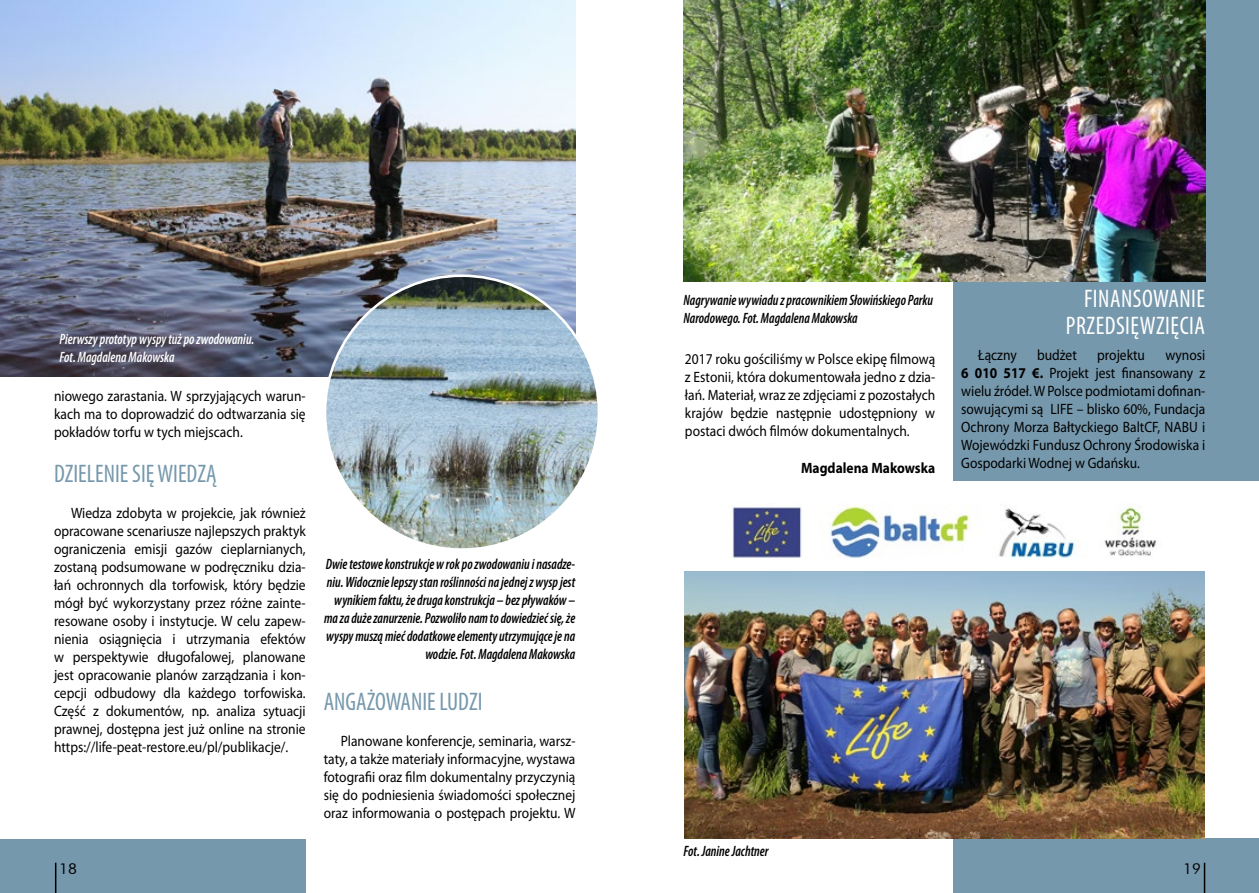
<style>
.page{position:relative;width:1259px;height:893px;background:#fff}
.page>*{position:absolute;margin:0;border:0;box-sizing:border-box;transform-origin:0 0}
.t1{font:condensed 25.5px "Myriad Pro";color:#7698ac;scale:.95 1}
.t2{font:condensed 25.5px/27px "Myriad Pro";letter-spacing:.02em;color:#fff;text-align:right;scale:.95 1}
.t3{font:15px/18px "Myriad Pro";color:#000;text-align:justify;scale:.9 1}
.t4{font:italic 600 condensed 15px/18px "Myriad Pro";color:#000;text-align:right;scale:.9 1}
.t5{font:italic 600 condensed 15px/18px "Myriad Pro";color:#fff;scale:.9 1}
.t6{font:700 15px "Myriad Pro";color:#000;scale:.9 1}
.t7{font:15px "Futura BT";color:#000}
.s1{font-weight:700}
</style>
<div class="page">
<div style="left:0;top:839px;width:306px;height:54px;background:#7698ac"></div>
<div style="left:953px;top:839px;width:306px;height:54px;background:#7698ac"></div>
<div style="left:953px;top:0;width:306px;height:481px;background:#7698ac"></div>
<img style="left:712px;top:505px;width:465px;height:67px">
<img style="left:684px;top:572px;width:520px;height:267px">
<img style="left:683px;top:0;width:522px;height:282px">
<img style="left:0;top:0;width:575px;height:376px">
<img style="left:325px;top:276px;width:274px;height:273px;border-radius:137px">
<hr style="left:1203px;top:863px;width:2px;height:30px;background:#000">
<hr style="left:55px;top:863px;width:1px;height:30px;background:#000">
<p class="t5" style="left:60px;top:329px;width:218px">Pierwszy prototyp wyspy tuż po zwodowaniu.<br>Fot. Magdalena Makowska</p>
<p class="t3" style="left:54px;top:387px;width:281px">niowego zarastania. W sprzyjających warun&shy;kach ma to doprowadzić do odtwarzania się pokładów torfu w tych miejscach.</p>
<h1 class="t1" style="left:54px;top:459px;width:173px">DZIELENIE SIĘ WIEDZĄ</h1>
<p class="t3" style="left:54px;top:504px;width:281px;text-indent:17px">Wiedza zdobyta w projekcie, jak również opracowane scenariusze najlepszych praktyk ograniczenia emisji gazów cieplarnianych, zostaną podsumowane w podręczniku dzia&shy;łań ochronnych dla torfowisk, który będzie mógł być wykorzystany przez różne zainte&shy;resowane osoby i instytucje. W celu zapew&shy;nienia osiągnięcia i utrzymania efektów w perspektywie długofalowej, planowane jest opracowanie planów zarządzania i kon&shy;cepcji odbudowy dla każdego torfowiska.<br>Część z dokumentów, np. analiza sytuacji prawnej, dostępna jest już online na stronie https://life-peat-restore.eu/pl/publikacje/.</p>
<p class="t4" style="left:324px;top:555px;width:281px">Dwie testowe konstrukcje w rok po zwodowaniu i nasadze&shy;niu. Widocznie lepszy stan roślinności na jednej z wysp jest wynikiem faktu, że druga konstrukcja – bez pływaków – ma za duże zanurzenie. Pozwoliło nam to dowiedzieć się, że wyspy muszą mieć dodatkowe elementy utrzymujące je na wodzie. Fot. Magdalena Makowska</p>
<h1 class="t1" style="left:324px;top:686px;width:169px">ANGAŻOWANIE LUDZI</h1>
<p class="t3" style="left:324px;top:731px;width:281px;text-indent:17px">Planowane konferencje, seminaria, warsz&shy;taty, a także materiały informacyjne, wystawa fotografii oraz film dokumentalny przyczynią się do podniesienia świadomości społecznej oraz informowania o postępach projektu. W</p>
<p class="t4" style="left:683px;top:291px;width:279px;text-align:left">Nagrywanie wywiadu z pracownikiem Słowińskiego Parku<br>Narodowego. Fot. Magdalena Makowska</p>
<p class="t3" style="left:685px;top:350px;width:280px">2017 roku gościliśmy w Polsce ekipę filmową z Estonii, która dokumentowała jedno z dzia&shy;łań. Materiał, wraz ze zdjęciami z pozostałych krajów będzie następnie udostępniony w postaci dwóch filmów dokumentalnych.</p>
<p class="t6" style="left:801px;top:458px;width:150px">Magdalena Makowska</p>
<h1 class="t2" style="left:1066px;top:284px;width:148px">FINANSOWANIE<br>PRZEDSIĘWZIĘCIA</h1>
<p class="t3" style="left:978px;top:346px;width:44px">Łączny</p>
<p class="t3" style="left:1037px;top:346px;width:46px">budżet</p>
<p class="t3" style="left:1097px;top:346px;width:54px">projektu</p>
<p class="t3" style="left:961px;top:346px;width:273px;text-indent:204px">wynosi <span class="s1">6 010 517 €.</span> Projekt jest finansowany z wielu źródeł. W Polsce podmiotami dofinan&shy;sowującymi są LIFE – blisko 60%, Fundacja Ochrony Morza Bałtyckiego BaltCF, NABU i Wojewódzki Fundusz Ochrony Środowiska i Gospodarki Wodnej w Gdańsku.</p>
<p class="t4" style="left:683px;top:842px;width:96px">Fot. Janine Jachtner</p>
<p class="t7" style="left:59px;top:860px;width:19px">18</p>
<p class="t7" style="left:1183px;top:860px;width:19px">19</p>
</div>
